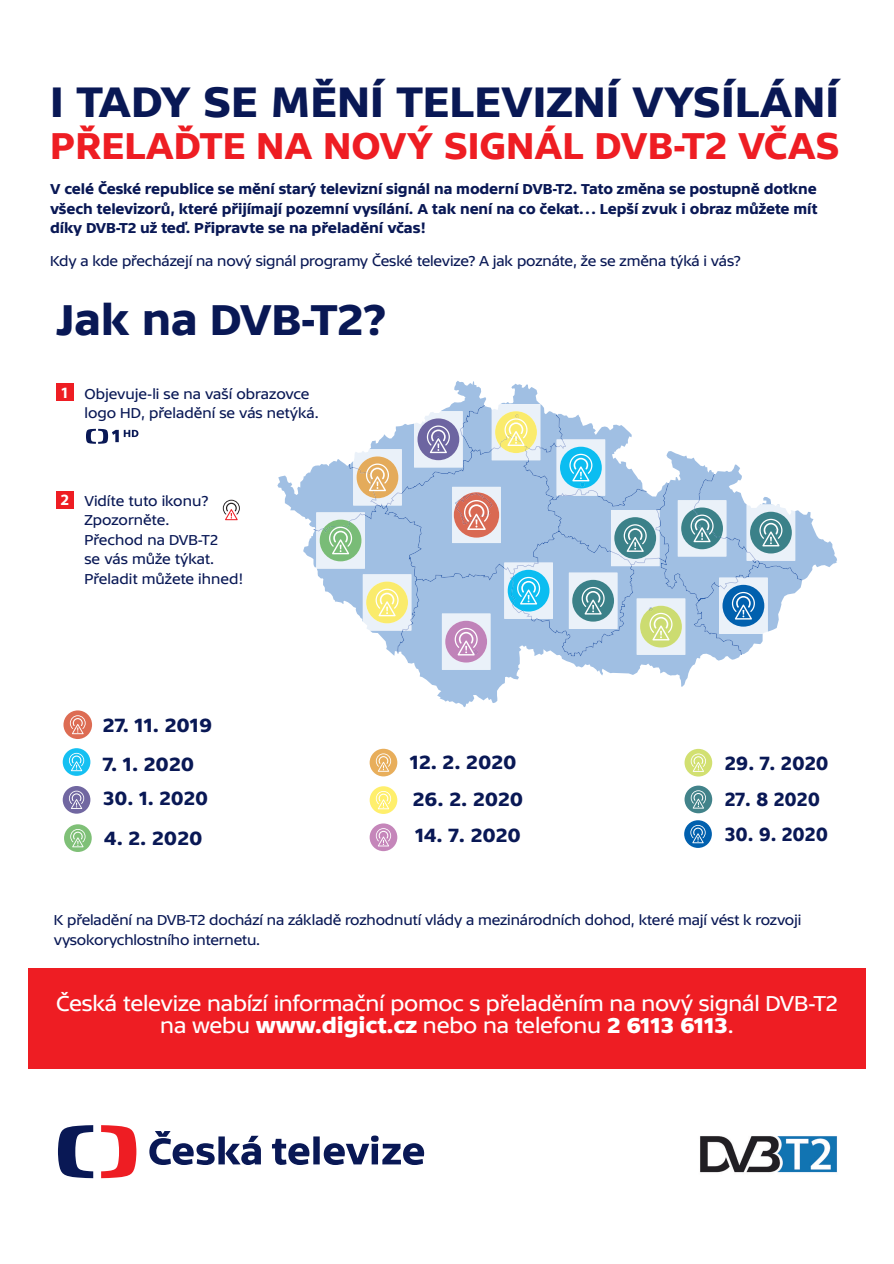
<style>
.page{position:relative;width:894px;height:1264px;background:#fff}
.page>*{position:absolute;margin:0;border:0;box-sizing:border-box;transform-origin:0 0}
.t1{font:700 45px "TV Sans Print";letter-spacing:-.01em;color:#091855}
.t2{font:700 44.55px "TV Sans Print";color:#091855}
.t3{font:700 39px "TV Sans Print";color:#ee1d23}
.t4{font:22.5px "TV Sans Print";letter-spacing:-.01em;color:#fff}
.t5{font:22.5px "TV Sans Print Hea";letter-spacing:-.01em;color:#fff}
.t6{font:700 19.95px "TV Sans Print";color:#091855}
.t7{font:700 19.95px "TV Sans Print";color:#091855;scale:.92 1}
.t8{font:700 19.95px "TV Sans Print";color:#091855;scale:.95 1}
.t9{font:15px/19.5px "TV Sans Print";letter-spacing:-.01em;color:#091855}
.t10{font:700 15px/19.5px "TV Sans Print";letter-spacing:-.01em;color:#091855;text-align:justify}
.s1{font-family:"Myriad Pro";font-weight:700;font-size:15.75px;color:#fff}
.s2{font-family:"TV Sans Print"}
</style>
<div class="page">
<div style="left:28px;top:968px;width:837px;height:100px;background:#ee1d23"></div>
<div style="left:56px;top:383px;width:18px;height:18px;background:#ee1d23"></div>
<div style="left:56px;top:491px;width:18px;height:17px;background:#ee1d23"></div>
<img style="left:700px;top:1136px;width:137px;height:37px">
<div style="left:63px;top:748px;width:27px;height:27px;background:#15c0f2;border-radius:50%"></div>
<svg style="left:69px;top:752px;width:15px;height:19px"></svg>
<div style="left:63px;top:785px;width:27px;height:28px;background:#7167a1;border-radius:50%"></div>
<svg style="left:69px;top:790px;width:15px;height:18px"></svg>
<div style="left:64px;top:824px;width:28px;height:27px;background:#7fc077;border-radius:50%"></div>
<svg style="left:70px;top:829px;width:15px;height:18px"></svg>
<svg style="left:369px;top:748px;width:28px;height:28px"></svg>
<svg style="left:376px;top:753px;width:15px;height:18px"></svg>
<div style="left:369px;top:786px;width:28px;height:27px;background:#ffef6c;border-radius:50%"></div>
<svg style="left:376px;top:791px;width:15px;height:18px"></svg>
<div style="left:369px;top:823px;width:28px;height:28px;background:#c586ba;border-radius:50%"></div>
<svg style="left:376px;top:828px;width:15px;height:18px"></svg>
<svg style="left:684px;top:748px;width:28px;height:28px"></svg>
<svg style="left:690px;top:753px;width:15px;height:18px"></svg>
<svg style="left:684px;top:785px;width:28px;height:28px"></svg>
<svg style="left:690px;top:790px;width:15px;height:18px"></svg>
<div style="left:684px;top:820px;width:27px;height:27px;background:#0160ae;border-radius:50%"></div>
<svg style="left:690px;top:825px;width:15px;height:18px"></svg>
<div style="left:63px;top:710px;width:29px;height:29px;background:#dd6c53;border-radius:50%"></div>
<svg style="left:70px;top:715px;width:16px;height:19px"></svg>
<svg style="left:58px;top:1125px;width:35px;height:52px"></svg>
<svg style="left:101px;top:1125px;width:35px;height:52px"></svg>
<svg style="left:149px;top:1131px;width:276px;height:34px"></svg>
<svg style="left:277px;top:381px;width:559px;height:326px"></svg>
<svg style="left:313px;top:405px;width:489px;height:251px;fill:#a0bfe3"></svg>
<svg style="left:414px;top:411px;width:48px;height:56px;background:#b5b5d3"></svg>
<svg style="left:452px;top:487px;width:48px;height:56px;background:#e1aca4"></svg>
<svg style="left:556px;top:439px;width:49px;height:56px;background:#89d9f5"></svg>
<svg style="left:491px;top:404px;width:49px;height:56px;background:#f0eebc"></svg>
<svg style="left:363px;top:574px;width:48px;height:56px;background:#f2efbb"></svg>
<svg style="left:442px;top:613px;width:48px;height:56px;background:#d8c1dd"></svg>
<svg style="left:636px;top:598px;width:49px;height:56px;background:#dde8be"></svg>
<svg style="left:719px;top:577px;width:48px;height:56px;background:#83b1d7"></svg>
<svg style="left:746px;top:504px;width:49px;height:56px;background:#a0c1c9"></svg>
<svg style="left:677px;top:500px;width:49px;height:56px;background:#9fc0c9"></svg>
<svg style="left:610px;top:510px;width:49px;height:56px;background:#9dbfc8"></svg>
<svg style="left:568px;top:572px;width:49px;height:56px;background:#9ec0c8"></svg>
<svg style="left:353px;top:449px;width:48px;height:56px;background:#e8d2b4"></svg>
<svg style="left:316px;top:512px;width:49px;height:56px;background:#badac1"></svg>
<svg style="left:504px;top:562px;width:48px;height:56px;background:#87d9f4"></svg>
<svg style="left:223px;top:499px;width:17px;height:21px"></svg>
<svg style="left:86px;top:429px;width:52px;height:15px"></svg>
<h2 class="t2" style="left:50px;top:76px;width:790px">I TADY SE MĚNÍ TELEVIZNÍ VYSÍLÁNÍ</h2>
<h3 class="t3" style="left:50px;top:123px;width:790px">PŘELAĎTE NA NOVÝ SIGNÁL DVB-T2 VČAS</h3>
<p class="t10" style="left:50px;top:179px;width:768px">V celé České republice se mění starý televizní signál na moderní DVB-T2. Tato změna se postupně dotkne všech televizorů, které přijímají pozemní vysílání. A tak není na co čekat… Lepší zvuk i obraz můžete mít díky DVB-T2 už teď. Připravte se na přeladění včas!</p>
<p class="t9" style="left:50px;top:251px;width:691px">Kdy a kde přecházejí na nový signál programy České televize? A jak poznáte, že se změna týká i vás?</p>
<h1 class="t1" style="left:56px;top:293px;width:331px">Jak na DVB-T2?</h1>
<p class="t9" style="left:84px;top:383px;width:236px;text-indent:-24px"><span class="s1">1</span> Objevuje-li se na vaší obrazovce logo HD, přeladění se vás netýká.</p>
<p class="t9" style="left:84px;top:490px;width:161px;text-indent:-24px"><span class="s1">2</span> Vidíte tuto ikonu?<br>Zpozorněte.<br>Přechod na DVB-T2<br>se vás může týkat.<br>Přeladit můžete ihned!</p>
<h3 class="t6" style="left:103px;top:713px;width:111px">27. 11. 2019</h3>
<h3 class="t6" style="left:103px;top:752px;width:93px">7. 1. 2020</h3>
<h3 class="t6" style="left:103px;top:786px;width:106px">30. 1. 2020</h3>
<h3 class="t6" style="left:104px;top:826px;width:100px">4. 2. 2020</h3>
<h3 class="t6" style="left:410px;top:750px;width:108px">12. 2. 2020</h3>
<h3 class="t6" style="left:412px;top:787px;width:112px">26. 2. 2020</h3>
<h3 class="t6" style="left:415px;top:823px;width:107px">14. 7. 2020</h3>
<h3 class="t8" style="left:724px;top:751px;width:111px">29. 7. 2020</h3>
<h3 class="t7" style="left:724px;top:787px;width:105px">27. 8 2020</h3>
<h3 class="t7" style="left:724px;top:822px;width:114px">30. 9. 2020</h3>
<p class="t9" style="left:54px;top:910px;width:748px">K přeladění na DVB-T2 dochází na základě rozhodnutí vlády a mezinárodních dohod, které mají vést k rozvoji vysokorychlostního internetu.</p>
<h3 class="t4" style="left:56px;top:990px;width:783px">Česká televize nabízí informační pomoc s přeladěním na nový signál DVB-T2</h3>
<h3 class="t5" style="left:160px;top:1012px;width:574px"><span class="s2">na webu</span> www.digict.cz <span class="s2">nebo na telefonu</span> 2 6113 6113<span class="s2">.</span></h3>
</div>
